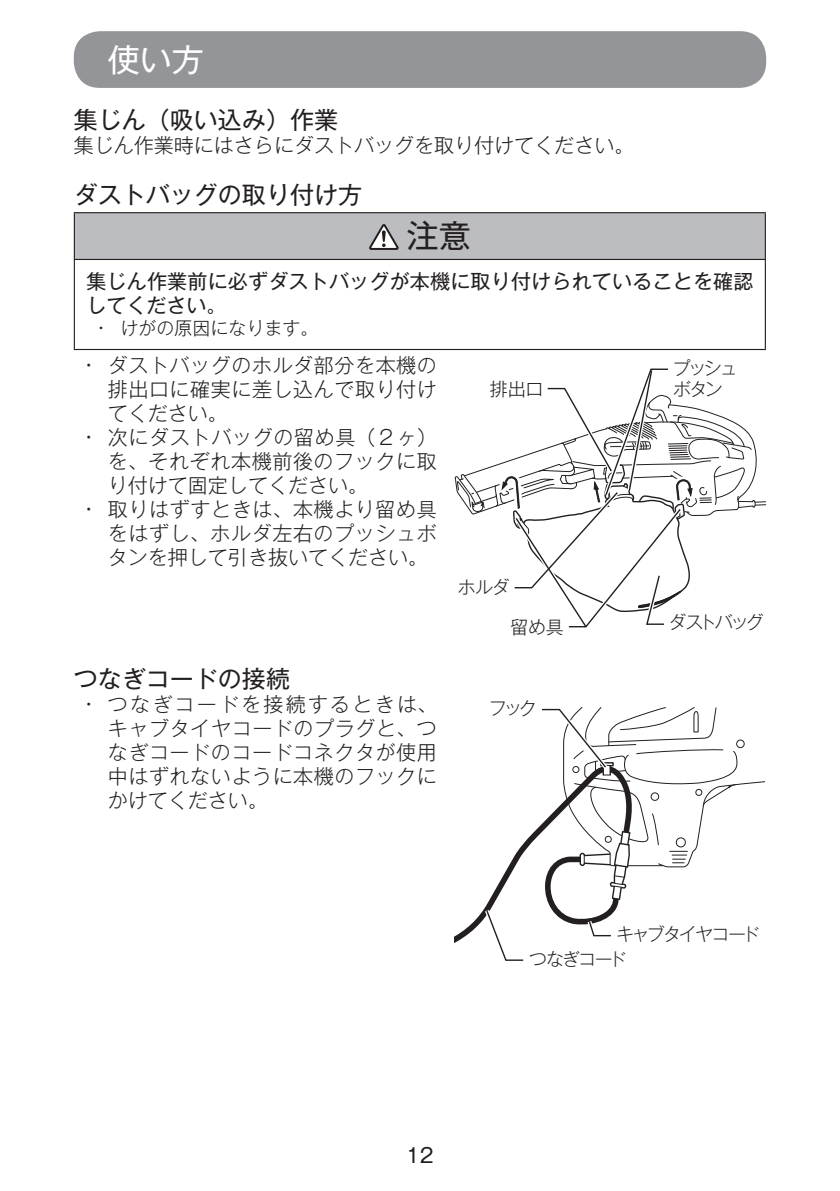
<style>
.page{position:relative;width:840px;height:1191px;background:#fff}
.page>*{position:absolute;margin:0;border:0;box-sizing:border-box;transform-origin:0 0}
.t1{font:32px "Gothic MB101 Pro";color:#fff}
.t2{font:32px "Gothic MB101 Pro";color:#231f20}
.t3{font:24px "Gothic MB101 Pro";color:#231f20}
.t4{font:300 20px/24px "Gothic MB101 Pro";letter-spacing:.03em;color:#231f20;text-align:justify}
.t5{font:20px/24px "Gothic MB101 Pro";letter-spacing:.01em;color:#231f20}
.t6{font:300 20px "Gothic MB101 Pro";color:#231f20}
.t7{font:300 18px/21.6px "Gothic MB101 Pro";letter-spacing:-.085em;color:#231f20}
.t8{font:300 18px "Gothic MB101 Pro";color:#231f20}
.t9{font:300 18px "Gothic MB101 Pro";letter-spacing:-.115em;color:#231f20}
</style>
<div class="page">
<div style="left:74px;top:31px;width:691px;height:57px;background:#939598;border-radius:26px"></div>
<div style="left:74px;top:213px;width:690px;height:46px;background:#bcbdc0"></div>
<hr style="left:74px;top:260px;width:1px;height:89px;background:#231f20">
<hr style="left:764px;top:260px;width:1px;height:89px;background:#231f20">
<hr style="left:74px;top:212px;width:691px;height:1px;background:#231f20">
<hr style="left:74px;top:213px;width:1px;height:46px;background:#231f20">
<hr style="left:764px;top:213px;width:1px;height:46px;background:#231f20">
<hr style="left:74px;top:259px;width:691px;height:1px;background:#231f20">
<hr style="left:74px;top:349px;width:691px;height:1px;background:#231f20">
<svg style="left:369px;top:224px;width:29px;height:26px"></svg>
<svg style="left:455px;top:368px;width:310px;height:260px"></svg>
<svg style="left:454px;top:707px;width:310px;height:254px"></svg>
<h1 class="t1" style="left:108px;top:33px;width:97px">使い方</h1>
<p class="t3" style="left:74px;top:100px;width:265px">集じん（吸い込み）作業</p>
<p class="t6" style="left:74px;top:129px;width:561px">集じん作業時にはさらにダストバッグを取り付けてください。</p>
<p class="t3" style="left:74px;top:174px;width:289px">ダストバッグの取り付け方</p>
<h1 class="t2" style="left:406px;top:209px;width:65px">注意</h1>
<p class="t5" style="left:86px;top:267px;width:668px">集じん作業前に必ずダストバッグが本機に取り付けられていることを確認してください。</p>
<p class="t8" style="left:98px;top:313px;width:222px">• けがの原因になります。</p>
<p class="t4" style="left:108px;top:351px;width:330px;text-indent:-23px">• ダストバッグのホルダ部分を本機の排出口に確実に差し込んで取り付けてください。</p>
<p class="t4" style="left:108px;top:423px;width:330px;text-indent:-23px">• 次にダストバッグの留め具（２ヶ）を、それぞれ本機前後のフックに取り付けて固定してください。</p>
<p class="t4" style="left:108px;top:495px;width:330px;text-indent:-23px">• 取りはずすときは、本機より留め具をはずし、ホルダ左右のプッシュボタンを押して引き抜いてください。</p>
<p class="t7" style="left:672px;top:354px;width:67px">プッシュボタン</p>
<p class="t7" style="left:489px;top:375px;width:55px">排出口</p>
<p class="t7" style="left:457px;top:574px;width:53px">ホルダ</p>
<p class="t3" style="left:74px;top:658px;width:217px">つなぎコードの接続</p>
<p class="t4" style="left:108px;top:689px;width:330px;text-indent:-23px">• つなぎコードを接続するときは、キャブタイヤコードのプラグと、つなぎコードのコードコネクタが使用中はずれないように本機のフックにかけてください。</p>
<p class="t7" style="left:510px;top:613px;width:55px">留め具</p>
<p class="t7" style="left:668px;top:609px;width:97px">ダストバッグ</p>
<p class="t7" style="left:488px;top:694px;width:50px">フック</p>
<p class="t9" style="left:616px;top:918px;width:145px">キャブタイヤコード</p>
<p class="t7" style="left:529px;top:945px;width:99px">つなぎコード</p>
<p class="t5" style="left:406px;top:1140px;width:29px">12</p>
</div>
